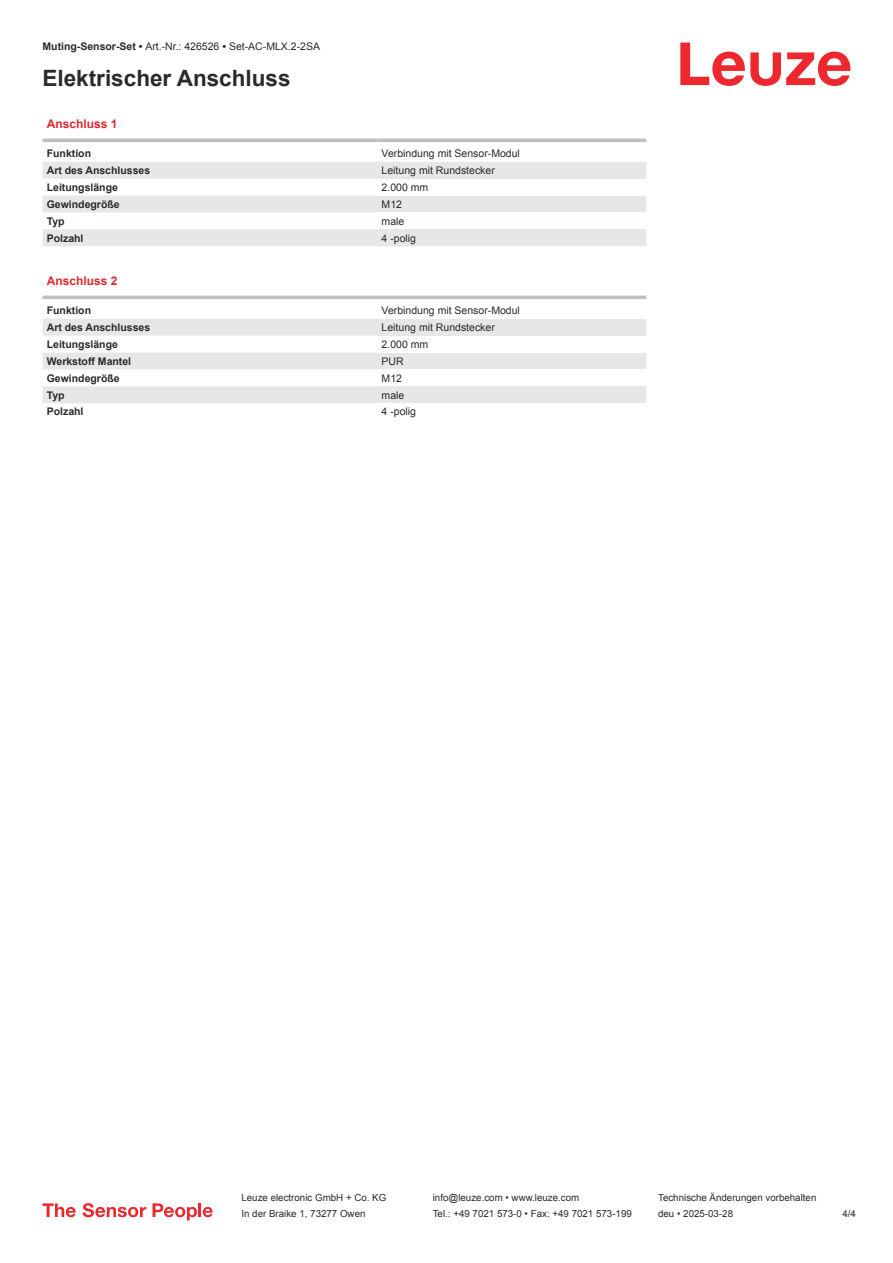
<style>
.page{position:relative;width:893px;height:1263px;background:#fff}
.page>*{position:absolute;margin:0;border:0;box-sizing:border-box;transform-origin:0 0}
.t1{font:700 22.5px "Arial";color:#2b292a}
.t2{font:700 12px "Arial";color:#db2a30}
.t3{font:10.5px "Arial";color:#2b292a}
.t4{font:700 10.5px "Arial";color:#2b292a}
.t5{font:9.75px "Arial";color:#2b292a}
.s1{font-weight:700}
</style>
<div class="page">
<svg style="left:680px;top:43px;width:170px;height:43px"></svg>
<svg style="left:43px;top:138px;width:603px;height:1px"></svg>
<svg style="left:43px;top:162px;width:335px;height:84px;fill:#e6e7e9"></svg>
<hr style="left:43px;top:139px;width:335px;height:3px;background:#bdbfc1">
<hr style="left:378px;top:139px;width:268px;height:3px;background:#bdbfc1">
<div style="left:378px;top:162px;width:268px;height:17px;background:#e6e7e9"></div>
<div style="left:378px;top:196px;width:268px;height:16px;background:#e6e7e9"></div>
<div style="left:378px;top:229px;width:268px;height:17px;background:#e6e7e9"></div>
<svg style="left:43px;top:295px;width:603px;height:1px"></svg>
<svg style="left:43px;top:319px;width:335px;height:84px;fill:#e6e7e9"></svg>
<hr style="left:43px;top:296px;width:335px;height:3px;background:#bdbfc1">
<hr style="left:378px;top:296px;width:268px;height:3px;background:#bdbfc1">
<div style="left:378px;top:319px;width:268px;height:17px;background:#e6e7e9"></div>
<div style="left:378px;top:353px;width:268px;height:16px;background:#e6e7e9"></div>
<div style="left:378px;top:386px;width:268px;height:17px;background:#e6e7e9"></div>
<svg style="left:43px;top:1203px;width:33px;height:14px"></svg>
<svg style="left:83px;top:1203px;width:63px;height:14px"></svg>
<svg style="left:153px;top:1203px;width:44px;height:17px"></svg>
<hr style="left:198px;top:1203px;width:3px;height:14px;background:#ed272d">
<svg style="left:203px;top:1207px;width:10px;height:10px"></svg>
<p class="t3" style="left:43px;top:43px;width:279px"><span class="s1">Muting-Sensor-Set •</span> Art.-Nr.: 426526 <span class="s1">•</span> Set-AC-MLX.2-2SA</p>
<h1 class="t1" style="left:43px;top:70px;width:250px">Elektrischer Anschluss</h1>
<p class="t2" style="left:47px;top:119px;width:72px">Anschluss 1</p>
<p class="t4" style="left:47px;top:149px;width:46px">Funktion</p>
<p class="t3" style="left:382px;top:149px;width:140px">Verbindung mit Sensor-Modul</p>
<p class="t4" style="left:47px;top:166px;width:105px">Art des Anschlusses</p>
<p class="t3" style="left:382px;top:166px;width:115px">Leitung mit Rundstecker</p>
<p class="t4" style="left:47px;top:183px;width:73px">Leitungslänge</p>
<p class="t3" style="left:382px;top:183px;width:48px">2.000 mm</p>
<p class="t4" style="left:47px;top:200px;width:74px">Gewindegröße</p>
<p class="t3" style="left:382px;top:200px;width:22px">M12</p>
<p class="t4" style="left:47px;top:217px;width:19px">Typ</p>
<p class="t3" style="left:382px;top:217px;width:24px">male</p>
<p class="t4" style="left:47px;top:234px;width:38px">Polzahl</p>
<p class="t3" style="left:382px;top:234px;width:36px">4 -polig</p>
<p class="t2" style="left:47px;top:276px;width:72px">Anschluss 2</p>
<p class="t4" style="left:47px;top:306px;width:46px">Funktion</p>
<p class="t3" style="left:382px;top:306px;width:140px">Verbindung mit Sensor-Modul</p>
<p class="t4" style="left:47px;top:323px;width:105px">Art des Anschlusses</p>
<p class="t3" style="left:382px;top:323px;width:115px">Leitung mit Rundstecker</p>
<p class="t4" style="left:47px;top:340px;width:73px">Leitungslänge</p>
<p class="t3" style="left:382px;top:340px;width:48px">2.000 mm</p>
<p class="t4" style="left:47px;top:357px;width:86px">Werkstoff Mantel</p>
<p class="t3" style="left:382px;top:357px;width:24px">PUR</p>
<p class="t4" style="left:47px;top:374px;width:74px">Gewindegröße</p>
<p class="t3" style="left:382px;top:374px;width:22px">M12</p>
<p class="t4" style="left:47px;top:391px;width:19px">Typ</p>
<p class="t3" style="left:382px;top:391px;width:24px">male</p>
<p class="t4" style="left:47px;top:408px;width:38px">Polzahl</p>
<p class="t3" style="left:382px;top:408px;width:36px">4 -polig</p>
<p class="t5" style="left:241px;top:1194px;width:146px">Leuze electronic GmbH + Co. KG</p>
<p class="t5" style="left:433px;top:1194px;width:148px">info@leuze.com • www.leuze.com</p>
<p class="t5" style="left:658px;top:1194px;width:160px">Technische Änderungen vorbehalten</p>
<p class="t5" style="left:241px;top:1210px;width:126px">In der Braike 1, 73277 Owen</p>
<p class="t5" style="left:433px;top:1210px;width:201px">Tel.: +49 7021 573-0 • Fax: +49 7021 573-199</p>
<p class="t5" style="left:658px;top:1210px;width:76px">deu • 2025-03-28</p>
<p class="t5" style="left:842px;top:1210px;width:15px">4 /4</p>
</div>
